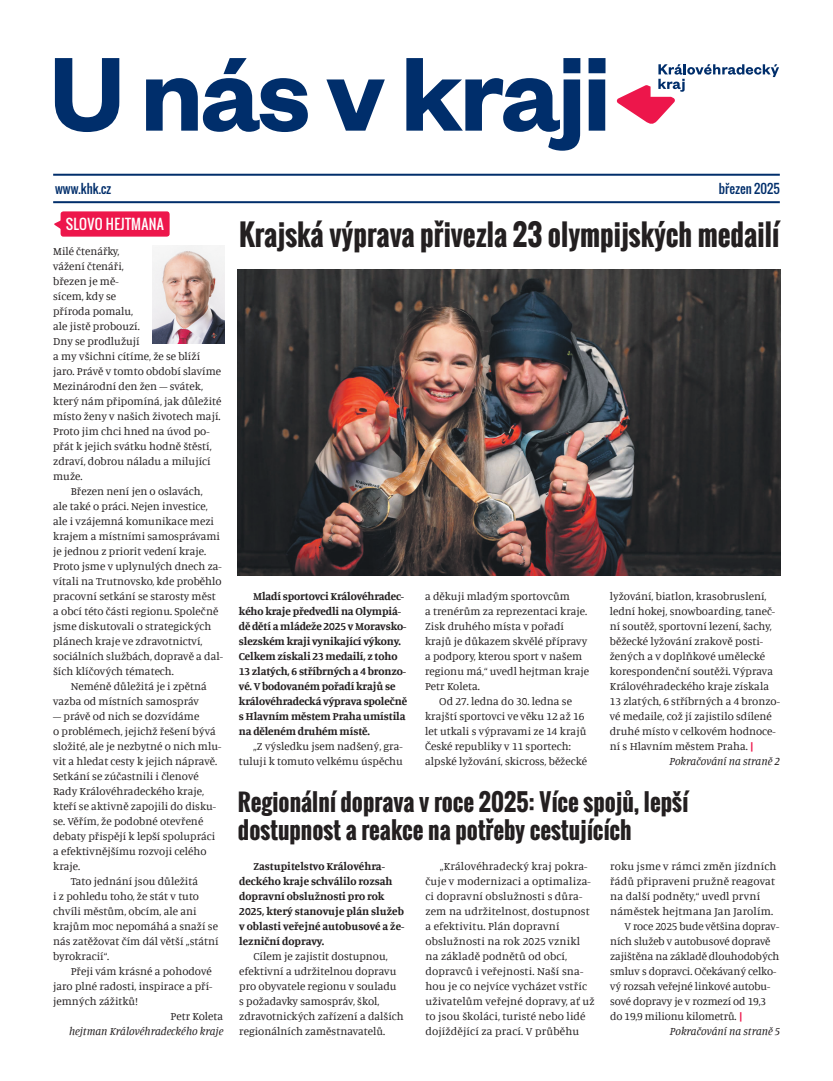
<style>
.page{position:relative;width:833px;height:1081px;background:#fff}
.page>*{position:absolute;margin:0;border:0;box-sizing:border-box;transform-origin:0 0}
.t1{font:600 115.25px "Founders Grotesk";letter-spacing:-.02em;color:#002e6b}
.t2{font:700 28.75px "Oswald";color:#231f20}
.t3{font:700 23.38px/28px "Oswald";color:#231f20}
.t4{font:15px "Kelson Sans";color:#231f20}
.t5{font:13.75px "Oswald";letter-spacing:.02em;color:#fff}
.t6{font:12.5px "Oswald";color:#002e6b}
.t7{font:11.25px/15px "Manuale";color:#231f20}
.t8{font:700 11.25px/15px "Manuale";letter-spacing:-.01em;color:#231f20}
.t9{font:italic 11.25px "Manuale";color:#231f20}
.s1{font-weight:700;color:#ed164b}
</style>
<div class="page">
<hr style="left:53px;top:201px;width:727px;height:2px;background:#002e6b">
<hr style="left:53px;top:174px;width:727px;height:2px;background:#002e6b">
<svg style="left:54px;top:219px;width:7px;height:13px"></svg>
<div style="left:61px;top:211px;width:109px;height:26px;background:#ed164b;border-radius:3px"></div>
<img style="left:152px;top:246px;width:72px;height:97px">
<svg style="left:617px;top:64px;width:162px;height:60px"></svg>
<img style="left:238px;top:269px;width:542px;height:307px">
<h1 class="t1" style="left:50px;top:21px;width:562px">U nás v kraji</h1>
<p class="t6" style="left:55px;top:179px;width:58px">www.khk.cz</p>
<p class="t6" style="left:719px;top:179px;width:62px">březen 2025</p>
<p class="t5" style="left:66px;top:214px;width:100px">Slovo hejtmana</p>
<h2 class="t2" style="left:239px;top:214px;width:541px">Krajská výprava přivezla 23 olympijských medailí</h2>
<p class="t7" style="left:53px;top:243px;width:68px">Milé čtenářky,</p>
<p class="t7" style="left:53px;top:258px;width:72px">vážení čtenáři,</p>
<p class="t7" style="left:53px;top:273px;width:67px">březen je mě-</p>
<p class="t7" style="left:53px;top:288px;width:65px">sícem, kdy se</p>
<p class="t7" style="left:53px;top:303px;width:81px">příroda pomalu,</p>
<p class="t7" style="left:53px;top:318px;width:88px">ale jistě probouzí.</p>
<p class="t7" style="left:53px;top:333px;width:88px">Dny se prodlužují</p>
<p class="t7" style="left:53px;top:348px;width:149px">a my všichni cítíme, že se blíží</p>
<p class="t7" style="left:53px;top:363px;width:170px">jaro. Právě v tomto období slavíme</p>
<p class="t7" style="left:53px;top:378px;width:151px">Mezinárodní den žen – svátek,</p>
<p class="t7" style="left:53px;top:393px;width:170px">který nám připomíná, jak důležité</p>
<p class="t7" style="left:53px;top:408px;width:169px">místo ženy v našich životech mají.</p>
<p class="t7" style="left:53px;top:423px;width:158px">Proto jim chci hned na úvod po-</p>
<p class="t7" style="left:53px;top:438px;width:160px">přát k jejich svátku hodně štěstí,</p>
<p class="t7" style="left:53px;top:453px;width:159px">zdraví, dobrou náladu a milující</p>
<p class="t7" style="left:53px;top:468px;width:31px">muže.</p>
<p class="t7" style="left:71px;top:483px;width:133px">Březen není jen o oslavách,</p>
<p class="t7" style="left:53px;top:498px;width:156px">ale také o práci. Nejen investice,</p>
<p class="t7" style="left:53px;top:513px;width:162px">ale i vzájemná komunikace mezi</p>
<p class="t7" style="left:53px;top:528px;width:168px">krajem a místními samosprávami</p>
<p class="t7" style="left:53px;top:543px;width:154px">je jednou z priorit vedení kraje.</p>
<p class="t7" style="left:53px;top:558px;width:170px">Proto jsme v uplynulých dnech za-</p>
<p class="t7" style="left:53px;top:573px;width:170px">vítali na Trutnovsko, kde proběhlo</p>
<p class="t7" style="left:53px;top:588px;width:164px">pracovní setkání se starosty měst</p>
<p class="t7" style="left:53px;top:603px;width:167px">a obcí této části regionu. Společně</p>
<p class="t7" style="left:53px;top:618px;width:160px">jsme diskutovali o strategických</p>
<p class="t7" style="left:53px;top:633px;width:151px">plánech kraje ve zdravotnictví,</p>
<p class="t7" style="left:53px;top:648px;width:171px">sociálních službách, dopravě a dal-</p>
<p class="t7" style="left:53px;top:663px;width:122px">ších klíčových tématech.</p>
<p class="t7" style="left:71px;top:678px;width:138px">Neméně důležitá je i zpětná</p>
<p class="t7" style="left:53px;top:693px;width:147px">vazba od místních samospráv</p>
<p class="t7" style="left:53px;top:708px;width:148px">– právě od nich se dozvídáme</p>
<p class="t7" style="left:53px;top:723px;width:164px">o problémech, jejichž řešení bývá</p>
<p class="t7" style="left:53px;top:738px;width:170px">složité, ale je nezbytné o nich mlu-</p>
<p class="t7" style="left:53px;top:753px;width:165px">vit a hledat cesty k jejich nápravě.</p>
<p class="t7" style="left:53px;top:768px;width:147px">Setkání se zúčastnili i členové</p>
<p class="t7" style="left:53px;top:783px;width:152px">Rady Královéhradeckého kraje,</p>
<p class="t7" style="left:53px;top:798px;width:164px">kteří se aktivně zapojili do disku-</p>
<p class="t7" style="left:53px;top:813px;width:152px">se. Věřím, že podobné otevřené</p>
<p class="t7" style="left:53px;top:828px;width:164px">debaty přispějí k lepší spolupráci</p>
<p class="t7" style="left:53px;top:843px;width:155px">a efektivnějšímu rozvoji celého</p>
<p class="t7" style="left:53px;top:858px;width:29px">kraje.</p>
<p class="t7" style="left:71px;top:873px;width:129px">Tato jednání jsou důležitá</p>
<p class="t7" style="left:53px;top:888px;width:147px">i z pohledu toho, že stát v tuto</p>
<p class="t7" style="left:53px;top:903px;width:145px">chvíli městům, obcím, ale ani</p>
<p class="t7" style="left:53px;top:918px;width:166px">krajům moc nepomáhá a snaží se</p>
<p class="t7" style="left:53px;top:933px;width:167px">nás zatěžovat čím dál větší „státní</p>
<p class="t7" style="left:53px;top:948px;width:58px">byrokracií“.</p>
<p class="t7" style="left:71px;top:963px;width:143px">Přeji vám krásné a pohodové</p>
<p class="t7" style="left:53px;top:978px;width:161px">jaro plné radosti, inspirace a pří-</p>
<p class="t7" style="left:53px;top:993px;width:86px">jemných zážitků!</p>
<p class="t7" style="left:171px;top:1008px;width:54px">Petr Koleta</p>
<p class="t9" style="left:69px;top:1024px;width:156px">hejtman Královéhradeckého kraje</p>
<p class="t7" style="left:610px;top:588px;width:158px">lyžování, biatlon, krasobruslení,</p>
<p class="t7" style="left:610px;top:603px;width:167px">lední hokej, snowboarding, taneč-</p>
<p class="t7" style="left:610px;top:618px;width:163px">ní soutěž, sportovní lezení, šachy,</p>
<p class="t7" style="left:610px;top:633px;width:155px">běžecké lyžování zrakově posti-</p>
<p class="t7" style="left:610px;top:648px;width:157px">žených a v doplňkové umělecké</p>
<p class="t7" style="left:610px;top:663px;width:165px">korespondenční soutěži. Výprava</p>
<p class="t7" style="left:610px;top:678px;width:161px">Královéhradeckého kraje získala</p>
<p class="t7" style="left:610px;top:693px;width:172px">13 zlatých, 6 stříbrných a 4 bronzo-</p>
<p class="t7" style="left:610px;top:708px;width:163px">vé medaile, což jí zajistilo sdílené</p>
<p class="t7" style="left:610px;top:723px;width:167px">druhé místo v celkovém hodnoce-</p>
<p class="t7" style="left:610px;top:738px;width:146px">ní s Hlavním městem Praha. <span class="s1">|</span></p>
<p class="t9" style="left:669px;top:754px;width:112px">Pokračování na straně 2</p>
<h3 class="t3" style="left:238px;top:788px;width:452px">Regionální doprava v roce 2025: Více spojů, lepší dostupnost a reakce na potřeby cestujících</h3>
<p class="t7" style="left:425px;top:588px;width:146px">a děkuji mladým sportovcům</p>
<p class="t7" style="left:425px;top:603px;width:164px">a trenérům za reprezentaci kraje.</p>
<p class="t7" style="left:425px;top:618px;width:140px">Zisk druhého místa v pořadí</p>
<p class="t7" style="left:425px;top:633px;width:164px">krajů je důkazem skvělé přípravy</p>
<p class="t7" style="left:425px;top:648px;width:158px">a podpory, kterou sport v našem</p>
<p class="t7" style="left:425px;top:663px;width:165px">regionu má,“ uvedl hejtman kraje</p>
<p class="t7" style="left:425px;top:678px;width:56px">Petr Koleta.</p>
<p class="t7" style="left:439px;top:693px;width:134px">Od 27. ledna do 30. ledna se</p>
<p class="t7" style="left:425px;top:708px;width:161px">krajští sportovci ve věku 12 až 16</p>
<p class="t7" style="left:425px;top:723px;width:163px">let utkali s výpravami ze 14 krajů</p>
<p class="t7" style="left:425px;top:738px;width:147px">České republiky v 11 sportech:</p>
<p class="t7" style="left:425px;top:753px;width:163px">alpské lyžování, skicross, běžecké</p>
<p class="t8" style="left:239px;top:588px;width:170px;text-indent:14px">Mladí sportovci Královéhradec&shy;kého kraje předvedli na Olympiá&shy;dě dětí a mládeže 2025 v Moravsko&shy;slezském kraji vynikající výkony.<br>Celkem získali 23 medailí, z toho<br>13 zlatých, 6 stříbrných a 4 bronzo&shy;vé. V bodovaném pořadí krajů se královéhradecká výprava společně s Hlavním městem Praha umístila na děleném druhém místě.</p>
<p class="t7" style="left:239px;top:738px;width:166px;text-align:right">„Z výsledku jsem nadšený, gra&shy;tuluji k tomuto velkému úspěchu</p>
<p class="t7" style="left:425px;top:858px;width:171px;text-indent:14px">„Královéhradecký kraj pokra&shy;čuje v modernizaci a optimaliza&shy;ci dopravní obslužnosti s důra&shy;zem na udržitelnost, dostupnost a efektivitu. Plán dopravní obslužnosti na rok 2025 vznikl na základě podnětů od obcí, dopravců i veřejnosti. Naší sna&shy;hou je co nejvíce vycházet vstříc uživatelům veřejné dopravy, ať už to jsou školáci, turisté nebo lidé dojíždějící za prací. V průběhu</p>
<p class="t7" style="left:610px;top:858px;width:168px">roku jsme v rámci změn jízdních</p>
<p class="t8" style="left:239px;top:858px;width:166px;text-indent:14px">Zastupitelstvo Královéhra&shy;deckého kraje schválilo rozsah dopravní obslužnosti pro rok<br>2025, který stanovuje plán služeb v oblasti veřejné autobusové a že&shy;lezniční dopravy.</p>
<p class="t7" style="left:239px;top:948px;width:166px;text-indent:14px">Cílem je zajistit dostupnou, efektivní a udržitelnou dopravu pro obyvatele regionu v souladu s požadavky samospráv, škol, zdravotnických zařízení a dalších regionálních zaměstnavatelů.</p>
<p class="t7" style="left:610px;top:873px;width:166px">řádů připraveni pružně reagovat</p>
<p class="t7" style="left:610px;top:888px;width:152px">na další podněty,“ uvedl první</p>
<p class="t7" style="left:610px;top:903px;width:164px">náměstek hejtmana Jan Jarolím.</p>
<p class="t7" style="left:624px;top:918px;width:156px">V roce 2025 bude většina doprav-</p>
<p class="t7" style="left:610px;top:933px;width:162px">ních služeb v autobusové dopravě</p>
<p class="t7" style="left:610px;top:948px;width:171px">zajištěna na základě dlouhodobých</p>
<p class="t7" style="left:610px;top:963px;width:168px">smluv s dopravci. Očekávaný celko-</p>
<p class="t7" style="left:610px;top:978px;width:161px">vý rozsah veřejné linkové autobu-</p>
<p class="t7" style="left:610px;top:993px;width:157px">sové dopravy je v rozmezí od 19,3</p>
<p class="t7" style="left:610px;top:1008px;width:134px">do 19,9 milionu kilometrů. <span class="s1">|</span></p>
<p class="t9" style="left:670px;top:1024px;width:112px">Pokračování na straně 5</p>
<h3 class="t4" style="left:774px;top:1023px;width:7px">1</h3>
</div>
